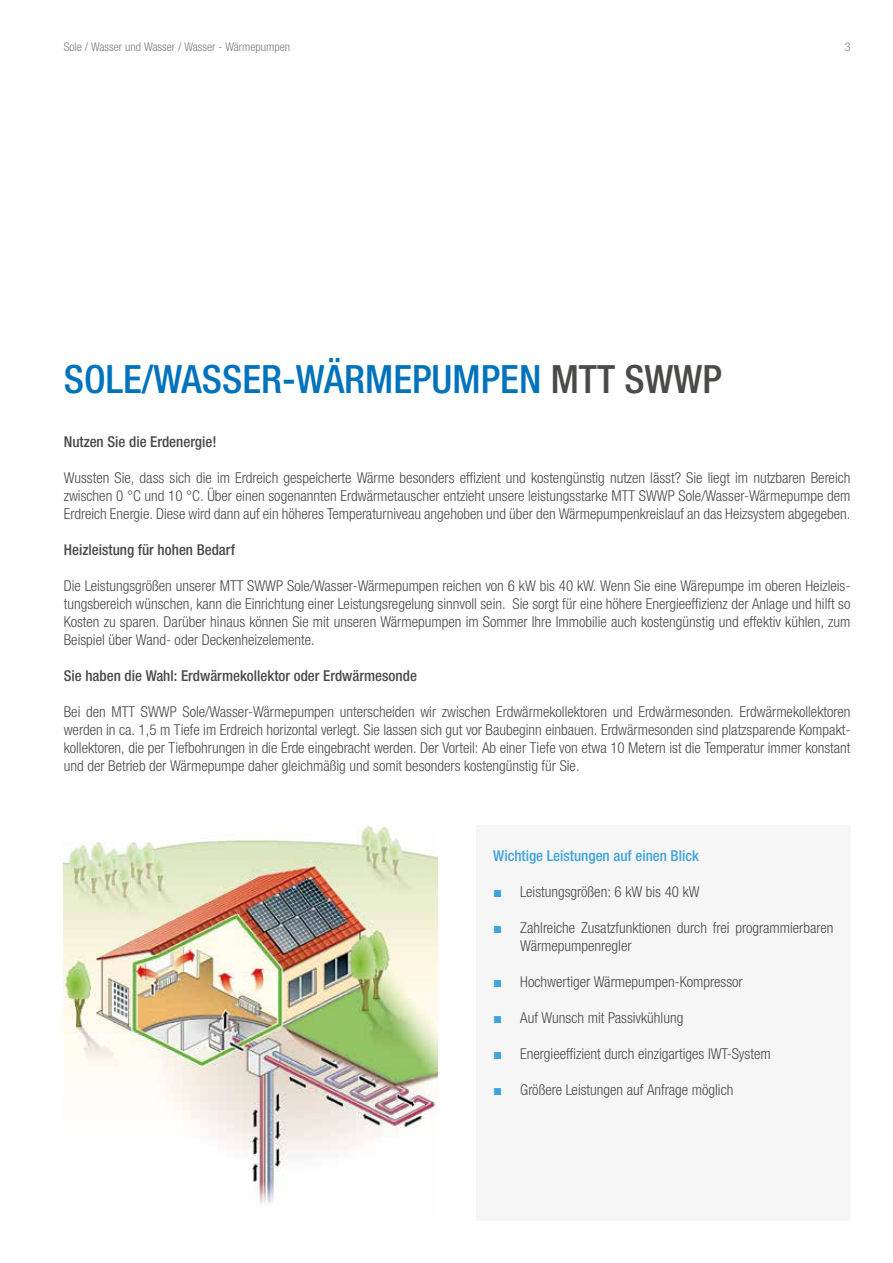
<style>
.page{position:relative;width:893px;height:1263px;background:#fff}
.page>*{position:absolute;margin:0;border:0;box-sizing:border-box;transform-origin:0 0}
.t1{font:500 condensed 39px "Helvetica Neue LTW1 G";color:#0073bc}
.t2{font:300 condensed 15px/18px "Helvetica Neue LTW1 G";color:#4a4a49;text-align:justify}
.t3{font:500 condensed 15px "Helvetica Neue LTW1 G";color:#4a4a49}
.t4{font:500 condensed 15px "Helvetica Neue LTW1 G";color:#3ea3dc}
.t5{font:300 condensed 12px "Helvetica Neue LTW1 G";color:#7c7b7b}
.s1{color:#4a4a49}
.s2{font-family:"Impact";font-weight:400;font-stretch:normal;color:#3ea3dc}
</style>
<div class="page">
<div style="left:476px;top:825px;width:374px;height:395px;background:#f6f6f6"></div>
<img style="left:64px;top:826px;width:374px;height:380px">
<p class="t5" style="left:64px;top:40px;width:228px">Sole / Wasser und Wasser / Wasser - Wärmepumpen</p>
<p class="t5" style="left:845px;top:40px;width:7px">3</p>
<h1 class="t1" style="left:64px;top:356px;width:660px">SOLE/WASSER-WÄRMEPUMPEN <span class="s1">MTT SWWP</span></h1>
<p class="t3" style="left:64px;top:433px;width:154px">Nutzen Sie die Erdenergie!</p>
<p class="t2" style="left:64px;top:469px;width:788px">Wussten Sie, dass sich die im Erdreich gespeicherte Wärme besonders effizient und kostengünstig nutzen lässt? Sie liegt im nutzbaren Bereich zwischen 0 °C und 10 °C. Über einen sogenannten Erdwärmetauscher entzieht unsere leistungsstarke MTT SWWP Sole/Wasser-Wärmepumpe dem Erdreich Energie. Diese wird dann auf ein höheres Temperaturniveau angehoben und über den Wärmepumpenkreislauf an das Heizsystem abgegeben.</p>
<p class="t3" style="left:64px;top:541px;width:173px">Heizleistung für hohen Bedarf</p>
<p class="t2" style="left:64px;top:577px;width:788px">Die Leistungsgrößen unserer MTT SWWP Sole/Wasser-Wärmepumpen reichen von 6 kW bis 40 kW. Wenn Sie eine Wärepumpe im oberen Heizleis&shy;tungsbereich wünschen, kann die Einrichtung einer Leistungsregelung sinnvoll sein. Sie sorgt für eine höhere Energieeffizienz der Anlage und hilft so Kosten zu sparen. Darüber hinaus können Sie mit unseren Wärmepumpen im Sommer Ihre Immobilie auch kostengünstig und effektiv kühlen, zum Beispiel über Wand- oder Deckenheizelemente.</p>
<p class="t3" style="left:64px;top:667px;width:355px">Sie haben die Wahl: Erdwärmekollektor oder Erdwärmesonde</p>
<p class="t2" style="left:64px;top:703px;width:788px">Bei den MTT SWWP Sole/Wasser-Wärmepumpen unterscheiden wir zwischen Erdwärmekollektoren und Erdwärmesonden. Erdwärmekollektoren werden in ca. 1,5 m Tiefe im Erdreich horizontal verlegt. Sie lassen sich gut vor Baubeginn einbauen. Erdwärmesonden sind platzsparende Kompakt&shy;kollektoren, die per Tiefbohrungen in die Erde eingebracht werden. Der Vorteil: Ab einer Tiefe von etwa 10 Metern ist die Temperatur immer konstant und der Betrieb der Wärmepumpe daher gleichmäßig und somit besonders kostengünstig für Sie.</p>
<p class="t4" style="left:493px;top:847px;width:207px">Wichtige Leistungen auf einen Blick</p>
<p class="t2" style="left:493px;top:883px;width:208px"><span class="s2">■</span> Leistungsgrößen: 6 kW bis 40 kW</p>
<p class="t2" style="left:520px;top:919px;width:315px;text-indent:-27px"><span class="s2">■</span> Zahlreiche Zusatzfunktionen durch frei programmierbaren<br>Wärmepumpenregler</p>
<p class="t2" style="left:493px;top:973px;width:251px"><span class="s2">■</span> Hochwertiger Wärmepumpen-Kompressor</p>
<p class="t2" style="left:493px;top:1009px;width:192px"><span class="s2">■</span> Auf Wunsch mit Passivkühlung</p>
<p class="t2" style="left:493px;top:1045px;width:279px"><span class="s2">■</span> Energieeffizient durch einzigartiges IWT-System</p>
<p class="t2" style="left:493px;top:1081px;width:242px"><span class="s2">■</span> Größere Leistungen auf Anfrage möglich</p>
</div>
